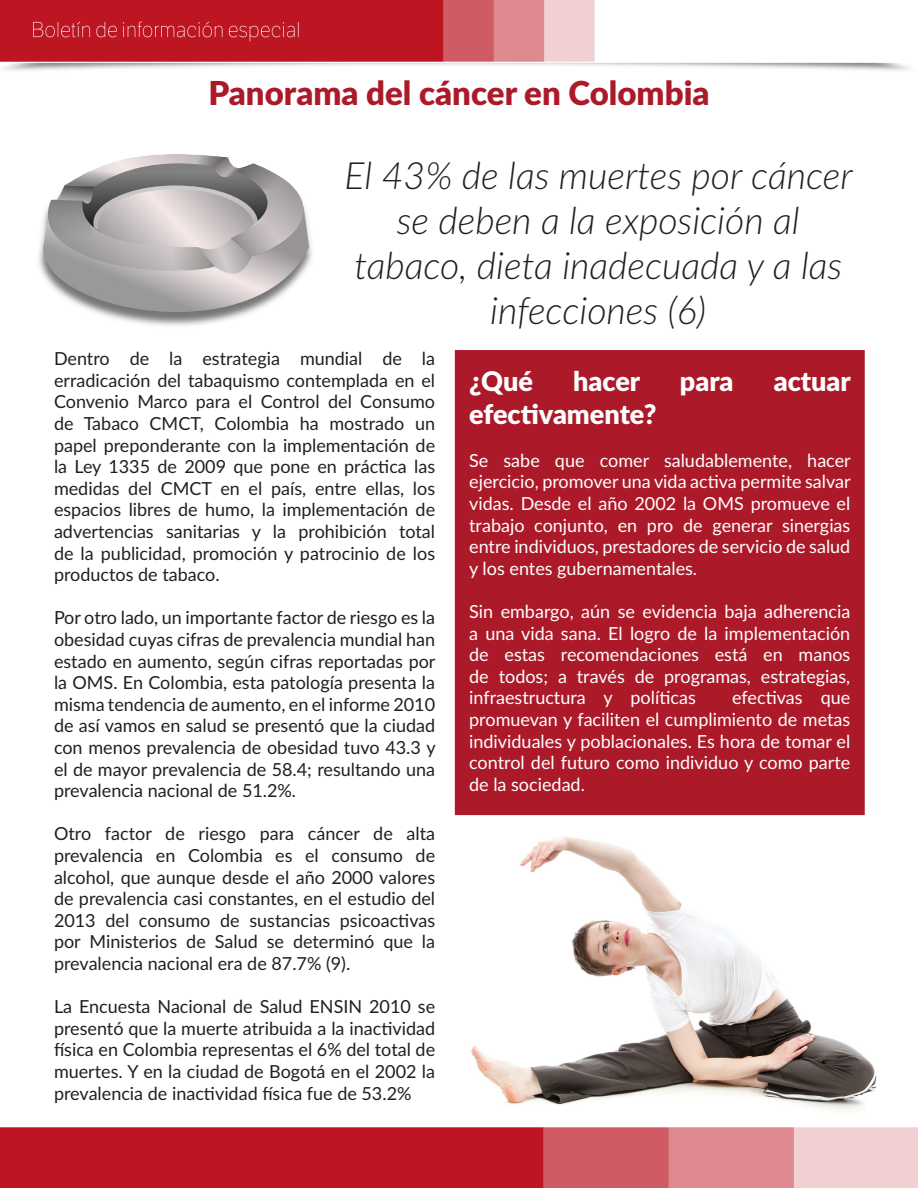
<style>
.page{position:relative;width:918px;height:1188px;background:#fff}
.page>*{position:absolute;margin:0;border:0;box-sizing:border-box;transform-origin:0 0}
.t1{font:italic 300 37.5px/45px "Lato";color:#231f20;text-align:center}
.t2{font:900 33px "Lato";color:#ac1a2a}
.t3{font:900 27px "Lato";color:#fff}
.t4{font:18px/21.6px "Lato";color:#231f20;text-align:justify}
.t5{font:18px/21.6px "Lato";color:#fff;text-align:justify}
</style>
<div class="page">
<img style="left:0;top:0;width:918px;height:1188px">
<div style="left:455px;top:350px;width:410px;height:465px;background:#ac1a2a"></div>
<img style="left:36px;top:154px;width:280px;height:174px">
<img style="left:459px;top:825px;width:446px;height:298px">
<p class="t2" style="left:208px;top:68px;width:503px">Panorama del cáncer en Colombia</p>
<p class="t1" style="left:345px;top:151px;width:510px">El 43% de las muertes por cáncer se deben a la exposición al tabaco, dieta inadecuada y a las infecciones (6)</p>
<p class="t4" style="left:54px;top:347px;width:383px">Dentro de la estrategia mundial de la erradicación del tabaquismo contemplada en el Convenio Marco para el Control del Consumo de Tabaco CMCT, Colombia ha mostrado un papel preponderante con la implementación de la Ley 1335 de 2009 que pone en práctica las medidas del CMCT en el país, entre ellas, los espacios libres de humo, la implementación de advertencias sanitarias y la prohibición total de la publicidad, promoción y patrocinio de los productos de tabaco.</p>
<p class="t4" style="left:54px;top:606px;width:383px">Por otro lado, un importante factor de riesgo es la obesidad cuyas cifras de prevalencia mundial han estado en aumento, según cifras reportadas por la OMS. En Colombia, esta patología presenta la misma tendencia de aumento, en el informe 2010 de así vamos en salud se presentó que la ciudad con menos prevalencia de obesidad tuvo 43.3 y el de mayor prevalencia de 58.4; resultando una prevalencia nacional de 51.2%.</p>
<p class="t4" style="left:54px;top:822px;width:383px">Otro factor de riesgo para cáncer de alta prevalencia en Colombia es el consumo de alcohol, que aunque desde el año 2000 valores de prevalencia casi constantes, en el estudio del 2013 del consumo de sustancias psicoactivas por Ministerios de Salud se determinó que la prevalencia nacional era de 87.7% (9).</p>
<p class="t4" style="left:54px;top:995px;width:383px">La Encuesta Nacional de Salud ENSIN 2010 se presentó que la muerte atribuida a la inactividad física en Colombia representas el 6% del total de muertes. Y en la ciudad de Bogotá en el 2002 la prevalencia de inactividad física fue de 53.2%</p>
<p class="t3" style="left:469px;top:361px;width:65px">¿Qué</p>
<p class="t3" style="left:573px;top:361px;width:69px">hacer</p>
<p class="t3" style="left:680px;top:361px;width:55px">para</p>
<p class="t3" style="left:774px;top:361px;width:79px">actuar</p>
<p class="t3" style="left:469px;top:394px;width:189px">efectivamente?</p>
<p class="t5" style="left:469px;top:449px;width:383px">Se sabe que comer saludablemente, hacer ejercicio, promover una vida activa permite salvar vidas. Desde el año 2002 la OMS promueve el trabajo conjunto, en pro de generar sinergias entre individuos, prestadores de servicio de salud y los entes gubernamentales.</p>
<p class="t5" style="left:469px;top:600px;width:383px">Sin embargo, aún se evidencia baja adherencia a una vida sana. El logro de la implementación de estas recomendaciones está en manos de todos; a través de programas, estrategias, infraestructura y políticas</p>
<p class="t5" style="left:469px;top:686px;width:383px;text-indent:263px">efectivas que promuevan y faciliten el cumplimiento de metas individuales y poblacionales. Es hora de tomar el control del futuro como individuo y como parte de la sociedad.</p>
</div>
